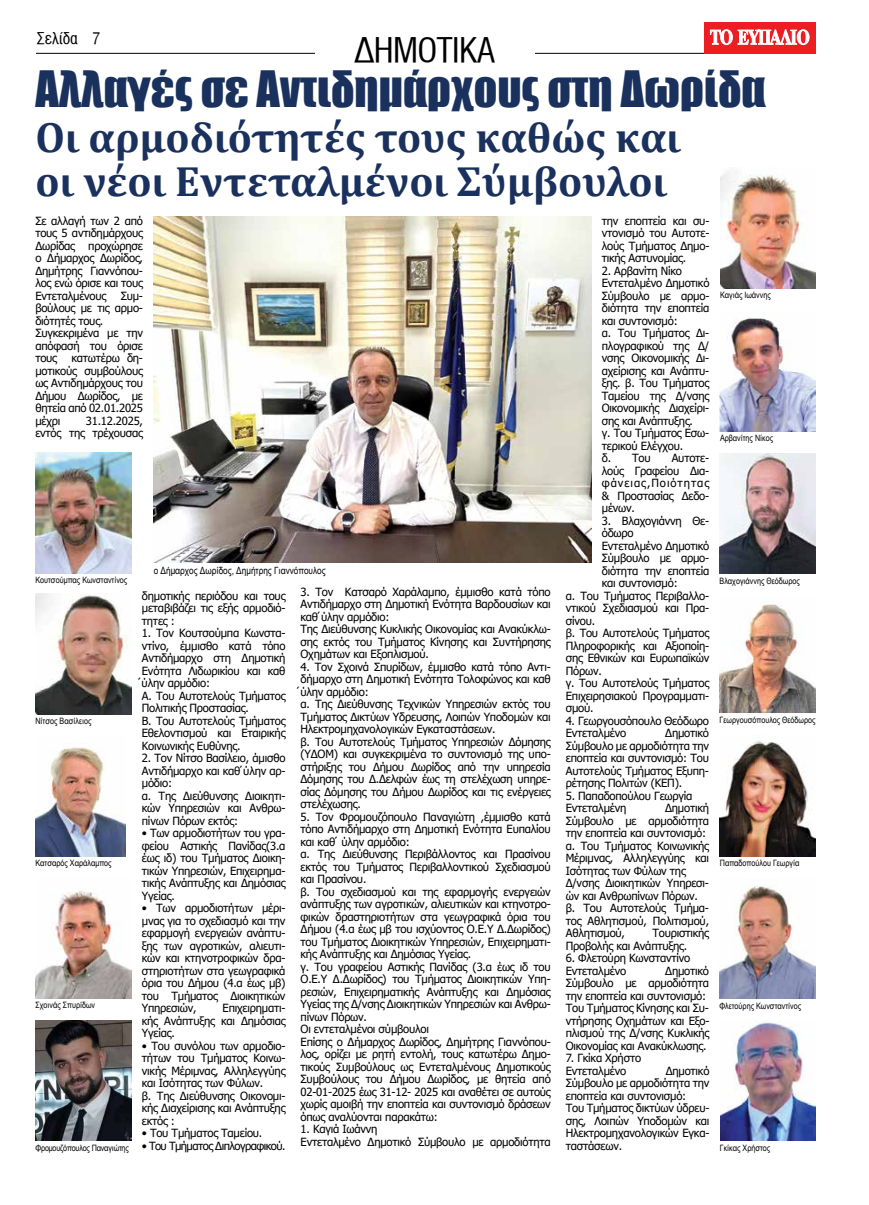
<style>
.page{position:relative;width:869px;height:1205px;background:#fff}
.page>*{position:absolute;margin:0;border:0;box-sizing:border-box;transform-origin:0 0}
.t1{font:46.12px "Impact";color:#1a315d}
.t2{font:700 42.5px/44.2px "Cambria";color:#1a315d}
.t3{font:34px "UB Helvetica Cond";letter-spacing:-.02em;color:#000}
.t4{font:16.25px "UB Helvetica Cond";color:#000}
.t5{font:11.25px/12.5px "Tahoma";letter-spacing:-.02em;color:#000}
.t6{font:11.25px "Tahoma";letter-spacing:-.05em;color:#000}
.t7{font:10px "Arial Narrow";color:#000}
.t8{font:8.75px "Arial Narrow";color:#000}
.t9{font:8.75px "Arial Narrow";letter-spacing:-.02em;color:#000}
</style>
<div class="page">
<hr style="left:0;top:53px;width:815px;height:1px;background:#000">
<div style="left:703px;top:22px;width:112px;height:31px;background:#ed1d24"></div>
<svg style="left:703px;top:26px;width:106px;height:19px"></svg>
<div style="left:0;top:51px;width:35px;height:7px;background:#fff"></div>
<div style="left:314px;top:35px;width:220px;height:27px;background:#fff"></div>
<img style="left:35px;top:453px;width:96px;height:120px">
<img style="left:719px;top:741px;width:96px;height:115px">
<img style="left:719px;top:886px;width:96px;height:113px">
<img style="left:720px;top:1021px;width:95px;height:119px">
<img style="left:35px;top:594px;width:96px;height:120px">
<img style="left:35px;top:746px;width:90px;height:110px">
<img style="left:35px;top:891px;width:96px;height:107px">
<img style="left:35px;top:1020px;width:96px;height:120px">
<img style="left:720px;top:172px;width:95px;height:116px">
<img style="left:719px;top:318px;width:96px;height:113px">
<img style="left:719px;top:453px;width:96px;height:121px">
<img style="left:719px;top:604px;width:96px;height:109px">
<img style="left:154px;top:216px;width:437px;height:347px">
<h3 class="t4" style="left:37px;top:29px;width:65px">Σελίδα 7</h3>
<h3 class="t3" style="left:354px;top:32px;width:143px">ΔΗΜΟΤΙΚΑ</h3>
<h1 class="t1" style="left:35px;top:53px;width:731px">Αλλαγές σε Αντιδημάρχους στη Δωρίδα</h1>
<h2 class="t2" style="left:35px;top:114px;width:646px">Οι αρμοδιότητές τους καθώς και οι νέοι Εντεταλμένοι Σύμβουλοι</h2>
<p class="t5" style="left:35px;top:215px;width:109px;text-align:justify">Σε αλλαγή των 2 από τους 5 αντιδημάρχους Δωρίδας προχώρησε ο Δήμαρχος Δωρίδος, Δημήτρης Γιαννόπου&shy;λος ενώ όρισε και τους Εντεταλμένους</p>
<p class="t5" style="left:35px;top:290px;width:109px;text-indent:85px">Συμ&shy;βούλους με τις αρμο&shy;διότητές τους.<br>Συγκεκριμένα με την απόφασή του όρισε τους</p>
<p class="t5" style="left:35px;top:353px;width:109px;text-align:justify;text-indent:36px">κατωτέρω δη&shy;μοτικούς συμβούλους ως Αντιδημάρχους του Δήμου Δωρίδος, με θητεία από 02.01.2025 μέχρι</p>
<p class="t5" style="left:35px;top:415px;width:109px;text-align:right">31.12.2025,<br>εντός της τρέχουσας</p>
<p class="t8" style="left:35px;top:574px;width:93px">Κουτσούμπας Κωνσταντίνος</p>
<p class="t8" style="left:35px;top:715px;width:58px">Νίτσος Βασίλειος</p>
<p class="t8" style="left:35px;top:857px;width:78px">Κατσαρός Χαράλαμπος</p>
<p class="t8" style="left:35px;top:999px;width:61px">Σχοινάς Σπυρίδων</p>
<p class="t9" style="left:35px;top:1141px;width:95px">Φρομουζόπουλος Παναγιώτης</p>
<p class="t7" style="left:154px;top:563px;width:173px">ο Δήμαρχος Δωρίδος, Δημήτρης Γιαννόπουλος</p>
<p class="t5" style="left:142px;top:590px;width:145px;text-align:justify">δημοτικής περιόδου και τους μεταβιβάζει τις εξής αρμοδιό&shy;τητες :</p>
<p class="t5" style="left:142px;top:628px;width:145px">1. Τον Κουτσού μπα Κωνστα&shy;ντίνο, έμμισθο κατά</p>
<p class="t5" style="left:142px;top:640px;width:145px;text-indent:121px">τόπο<br>Αντιδή μαρχο στη Δημοτική<br>Ενότητα Λιδωρικίου και καθ ύ λην αρμόδιο:<br>Α. Του Αυτοτελούς Τμή ματος<br>Πολιτικής Προστασίας.<br>Β. Του Αυτοτελούς Τμή ματος<br>Εθελοντισμού και Εταιρικής<br>Κοινωνικής Ευθύνης.</p>
<p class="t5" style="left:142px;top:752px;width:145px">2. Τον Νίτσο Βασίλειο, ά μισθο<br>Αντιδή μαρχο και καθ ύλην αρ&shy;μόδιο:<br>α. Της Διεύθυνσης Διοικητι&shy;κών Υπηρεσιών και Ανθρω&shy;πίνων Πό ρων εκτός:</p>
<p class="t5" style="left:142px;top:827px;width:145px;text-align:justify">• Των αρμοδιοτήτων του γρα&shy;φείου Αστικής Πανίδας(3.α έως ιδ) του Τμή ματος Διοικη&shy;τικών Υπηρεσιών, Επιχειρημα&shy;τικής Ανά πτυξης και Δημόσιας Υγείας.</p>
<p class="t5" style="left:142px;top:902px;width:145px">• Των αρμοδιοτήτων μέρι&shy;μνας για το σχεδιασμό και την εφαρμογή ενεργειών ανά πτυ&shy;ξης των αγροτικών, αλιευτι&shy;κών και κτηνοτροφικών δρα&shy;στηριοτήτων στα γεωγραφικά όρια του Δή μου (4.α έως μβ) του Τμή ματος Διοικητικών<br>Υπηρεσιών,</p>
<p class="t5" style="left:142px;top:1002px;width:145px;text-align:justify;text-indent:81px">Επιχειρηματι&shy;κής Ανά πτυξης και Δημόσιας Υγείας.</p>
<p class="t5" style="left:142px;top:1040px;width:145px">• Του συνόλου των αρμοδιο&shy;τήτων του Τμή ματος Κοινω&shy;νικής Μέριμνας, Αλληλεγγύ ης και Ισότητας των Φύλων.<br>β. Της Διεύθυνσης Οικονομι&shy;κής Διαχεί ρισης και Ανά πτυξης εκτός :</p>
<p class="t5" style="left:142px;top:1127px;width:122px">• Του Τμή ματος Ταμείου.</p>
<p class="t6" style="left:142px;top:1138px;width:145px">• Του Τμή ματος Διπλογραφικού .</p>
<p class="t5" style="left:300px;top:586px;width:251px">3. Τον Κατσαρό Χαράλαμπο, έμμισθο κατά τόπο Αντιδή μαρχο στη Δημοτική Ενότητα Βαρδουσίων και καθ ύλην αρμόδιο:<br>Της Διεύ θυνσης Κυκλικής Οικονομίας και Ανακύ κλω&shy;σης εκτός του Τμή ματος Κίνησης και Συντή ρησης Οχημάτων και Εξοπλισμού .</p>
<p class="t5" style="left:300px;top:661px;width:252px">4. Τον Σχοινά Σπυρίδων, έμμισθο κατά τόπο Αντι&shy;δή μαρχο στη Δημοτική Ενότητα Τολοφώνος και καθ ύ λην αρμόδιο:<br>α. Της Διεύ θυνσης Τεχνικών Υπηρεσιών εκτός του Τμή ματος Δικτύων Υδρευσης, Λοιπών Υποδομών και Ηλεκτρομηχανολογικών Εγκαταστά σεων.<br>β. Του Αυτοτελούς Τμή ματος Υπηρεσιών Δόμησης (ΥΔΟΜ) και συγκεκριμένα το συντονισμό της υπο&shy;στή ριξης του Δή μου Δωρίδος από την υπηρεσία Δό μησης του Δ.Δελφών έως τη στελέχωση υπηρε&shy;σίας Δόμησης του Δή μου Δωρίδος και τις ενέργειες στελέχωσης.</p>
<p class="t5" style="left:300px;top:811px;width:252px">5. Τον Φρομουζόπουλο Παναγιώτη ,έμμισθο κατά τόπο Αντιδή μαρχο στη Δημοτική Ενότητα Ευπαλίου και καθ ́ύλην αρμόδιο:<br>α. Της Διεύ θυνσης Περιβάλλοντος και Πρασίνου εκτός του Τμή ματος Περιβαλλοντικού Σχεδιασμού και Πρασίνου.<br>β. Του σχεδιασμού και της εφαρμογής ενεργειών ανά πτυξης των αγροτικών, αλιευτικών και κτηνοτρο&shy;φικών δραστηριοτήτων στα γεωγραφικά όρια του Δή μου (4.α έως μβ του ισχύοντος Ο.Ε.Υ Δ.Δωρίδος) του Τμή ματος Διοικητικών Υπηρεσιών, Επιχειρηματι&shy;κής Ανά πτυξης και Δημόσιας Υγείας.<br>γ. Του γραφείου Αστικής Πανίδας (3.α έως ιδ του Ο.Ε.Υ Δ.Δωρίδος) του Τμή ματος Διοικητικών Υπη&shy;ρεσιών, Επιχειρηματικής Ανά πτυξης και Δημόσιας Υγείας της Δ/νσης Διοικητικών Υπηρεσιών και Ανθρω&shy;πίνων Πό ρων.<br>Οι εντεταλμένοι σύμβουλοι<br>Επίσης ο Δήμαρχος Δωρίδος, Δημήτρης Γιαννόπου&shy;λος, ορίζει με ρητή εντολή , τους κατωτέρω Δημο&shy;τικούς Συμβούλους ως Εντεταλμένους Δημοτικούς Συμβούλους του Δή μου Δωρίδος, με θητεία από 02-01-2025 έως 31-12- 2025 και αναθέτει σε αυτούς χωρίς αμοιβή την εποπτεία και συντονισμό δράσεων όπως αναλύονται παρακάτω:</p>
<p class="t5" style="left:300px;top:1123px;width:251px">1. Καγιά Ιωάννη<br>Εντεταλμένο Δημοτικό Σύ μβουλο με αρμοδιότητα</p>
<p class="t5" style="left:601px;top:215px;width:109px;text-align:justify">την εποπτεία και συ&shy;ντονισμό του Αυτοτε&shy;λούς Τμή ματος Δημο&shy;τικής Αστυνομίας.</p>
<p class="t5" style="left:601px;top:265px;width:109px">2. Αρβανίτη Νί κο<br>Εντεταλμένο Δημοτικό<br>Σύ μβουλο με αρμο&shy;διότητα την εποπτεία και συντονισμό :<br>α. Του Τμή ματος Δι&shy;πλογραφικού της Δ/ νσης Οικονομικής Δι&shy;αχεί ρισης και Ανά πτυ&shy;ξης. β. Του Τμή ματος<br>Ταμείου της Δ/νσης<br>Οικονομικής Διαχείρι&shy;σης και Ανά πτυξης.<br>γ. Του Τμή ματος Εσω&shy;τερικού Ελέγχου.<br>δ. Του</p>
<p class="t5" style="left:601px;top:452px;width:109px;text-align:justify;text-indent:70px">Αυτοτε&shy;λούς Γραφείου Δια&shy;φάνειας,Ποιότητας &amp; Προστασίας Δεδο&shy;μένων.</p>
<p class="t5" style="left:601px;top:515px;width:109px">3. Βλαχογιάννη Θε-</p>
<p class="t5" style="left:601px;top:527px;width:33px">όδωρο</p>
<p class="t5" style="left:601px;top:540px;width:105px">Εντεταλμένο Δημοτικό</p>
<p class="t5" style="left:601px;top:552px;width:109px">Σύ μβουλο με αρμο-</p>
<p class="t5" style="left:601px;top:565px;width:109px">διότητα την εποπτεία</p>
<p class="t5" style="left:601px;top:577px;width:77px">και συντονισμό :</p>
<p class="t5" style="left:565px;top:590px;width:145px">α. Του Τμή ματος Περιβαλλο-</p>
<p class="t5" style="left:565px;top:602px;width:145px">ντικού Σχεδιασμού και Πρα-</p>
<p class="t5" style="left:565px;top:615px;width:31px">σίνου.</p>
<p class="t5" style="left:565px;top:627px;width:145px">β. Του Αυτοτελούς Τμή ματος</p>
<p class="t5" style="left:565px;top:640px;width:145px">Πληροφορικής και Αξιοποί η-</p>
<p class="t5" style="left:565px;top:652px;width:145px">σης Εθνικών και Ευρωπαϊκών</p>
<p class="t5" style="left:565px;top:665px;width:37px">Πόρων.</p>
<p class="t5" style="left:565px;top:677px;width:145px">γ. Του Αυτοτελούς Τμή ματος</p>
<p class="t5" style="left:565px;top:690px;width:145px">Επιχειρησιακού Προγραμματι-</p>
<p class="t5" style="left:565px;top:702px;width:29px">σμού .</p>
<p class="t5" style="left:565px;top:715px;width:145px">4. Γεωργουσό πουλο Θεόδωρο<br>Εντεταλμένο</p>
<p class="t5" style="left:565px;top:727px;width:145px;text-indent:99px">Δημοτικό<br>Σύ μβουλο με αρμοδιότητα την εποπτεία και συντονισμό : Του<br>Αυτοτελούς Τμή ματος Εξυπη&shy;ρέτησης Πολιτών (ΚΕΠ).</p>
<p class="t5" style="left:565px;top:790px;width:128px">5. Παπαδοπούλου Γεωργία<br>Εντεταλμένη</p>
<p class="t5" style="left:565px;top:802px;width:145px;text-indent:99px">Δημοτική<br>Σύ μβουλο με αρμοδιότητα την εποπτεία και συντονισμό : α. Του Τμή ματος Κοινωνικής<br>Μέριμνας, Αλληλεγγύ ης και<br>Ισότητας των Φύλων της<br>Δ/νσης Διοικητικών Υπηρεσι&shy;ών και Ανθρωπίνων Πόρων. β. Του Αυτοτελούς Τμή μα&shy;τος Αθλητισμού, Πολιτισμού,<br>Αθλητισμού,</p>
<p class="t5" style="left:565px;top:927px;width:145px;text-indent:87px">Τουριστικής<br>Προβολής και Ανά πτυξης.</p>
<p class="t5" style="left:565px;top:952px;width:126px">6. Φλετού ρη Κωνσταντίνο<br>Εντεταλμένο</p>
<p class="t5" style="left:565px;top:965px;width:145px;text-indent:99px">Δημοτικό<br>Σύ μβουλο με αρμοδιότητα την εποπτεία και συντονισμό :<br>Του Τμή ματος Κίνησης και Συ&shy;ντή ρησης Οχημάτων και Εξο&shy;πλισμού της Δ/νσης Κυκλικής<br>Οικονομίας και Ανακύ κλωσης.</p>
<p class="t5" style="left:565px;top:1052px;width:77px">7. Γκί κα Χρή στο<br>Εντεταλμένο</p>
<p class="t5" style="left:565px;top:1065px;width:145px;text-indent:100px">Δημοτικό<br>Σύ μβουλο με αρμοδιότητα την εποπτεία και συντονισμό :<br>Του Τμή ματος δικτύων ύδρευ&shy;σης, Λοιπών Υποδομών και<br>Ηλεκτρομηχανολογικών Εγκα&shy;ταστά σεων.</p>
<p class="t8" style="left:719px;top:289px;width:52px">Καγιάς Ιωάννης</p>
<p class="t8" style="left:719px;top:432px;width:55px">Αρβανίτης Νίκος</p>
<p class="t8" style="left:719px;top:574px;width:82px">Βλαχογιάννης Θεόδωρος</p>
<p class="t8" style="left:719px;top:713px;width:97px">Γεωργουσόπουλος Θεόδωρος</p>
<p class="t8" style="left:719px;top:857px;width:81px">Παπαδοπούλου Γεωργία</p>
<p class="t8" style="left:719px;top:999px;width:83px">Φλετούρης Κωνσταντίνος</p>
<p class="t8" style="left:719px;top:1141px;width:52px">Γκίκας Χρήστος</p>
</div>
